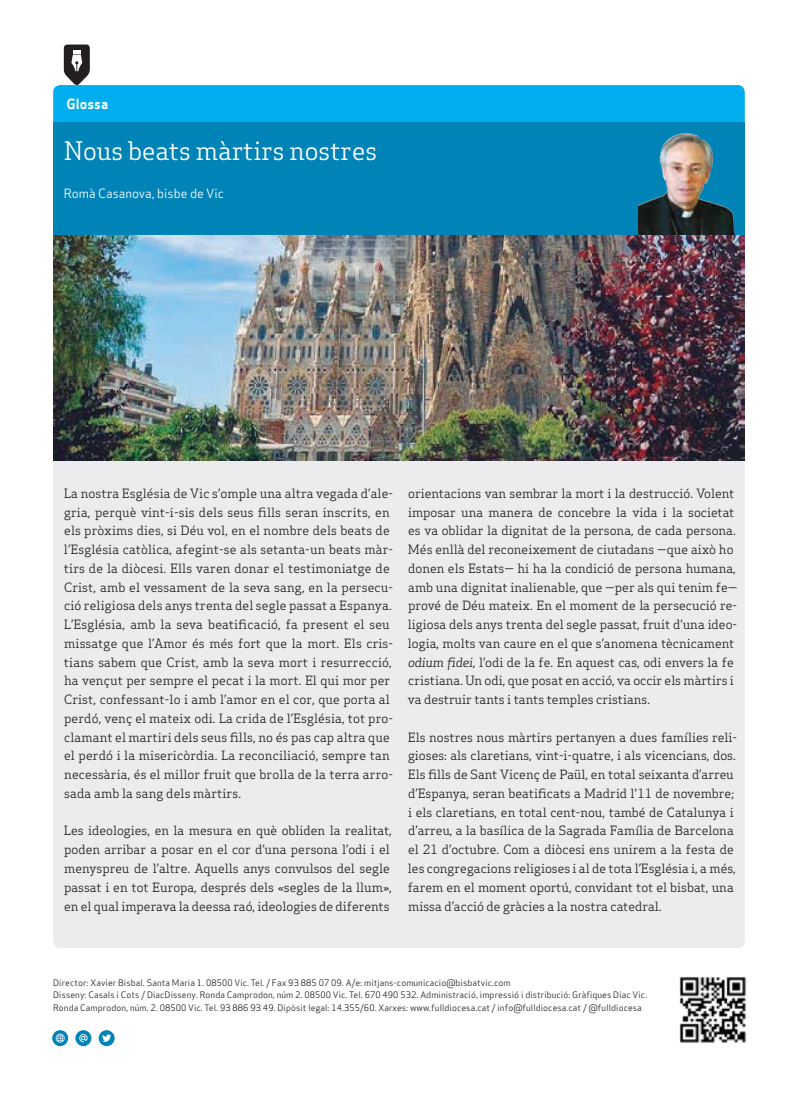
<style>
.page{position:relative;width:798px;height:1099px;background:#fff}
.page>*{position:absolute;margin:0;border:0;box-sizing:border-box;transform-origin:0 0}
.Subtitol_Secció{font:25px "Apex Serif";color:#fff}
.Titular_Secció_Petit{font:13.75px "Apex Sans Bold T";color:#fff}
.Text_General{font:12.5px/18.8px "Apex Serif";color:#231f20}
.Titulars{font:12.5px "Apex Sans Book T";color:#fff}
.Titulars-2{font:8.75px/12.5px "Apex Sans Book T";letter-spacing:.01em;color:#231f20}
.s1{font-style:italic}
</style>
<div class="page">
<img style="left:679px;top:977px;width:67px;height:66px">
<svg style="left:52px;top:1030px;width:16px;height:16px"></svg>
<svg style="left:56px;top:1033px;width:9px;height:9px"></svg>
<svg style="left:75px;top:1030px;width:16px;height:16px"></svg>
<svg style="left:79px;top:1033px;width:9px;height:9px"></svg>
<svg style="left:99px;top:1030px;width:16px;height:16px"></svg>
<svg style="left:102px;top:1034px;width:9px;height:8px"></svg>
<div style="left:53px;top:123px;width:691px;height:112px;background:#0083b6"></div>
<svg style="left:53px;top:45px;width:691px;height:78px"></svg>
<div style="left:53px;top:460px;width:691px;height:488px;background:#ececee"></div>
<img style="left:638px;top:133px;width:95px;height:102px">
<img style="left:53px;top:235px;width:691px;height:225px">
<p class="Titular_Secció_Petit" style="left:67px;top:95px;width:43px">Glossa</p>
<p class="Subtitol_Secció" style="left:64px;top:135px;width:315px">Nous beats màrtirs nostres</p>
<p class="Titulars" style="left:64px;top:185px;width:162px">Romà Casanova, bisbe de Vic</p>
<p class="Text_General" style="left:64px;top:483px;width:331px">La nostra Església de Vic s’omple una altra vegada d’ale&shy;gria, perquè vint-i-sis dels seus fills seran inscrits, en els pròxims dies, si Déu vol, en el nombre dels beats de l’Església catòlica, afegint-se als setanta-un beats màr&shy;tirs de la diòcesi. Ells varen donar el testimoniatge de Crist, amb el vessament de la seva sang, en la persecu&shy;ció religiosa dels anys trenta del segle passat a Espanya.<br>L’Església, amb la seva beatificació, fa present el seu missatge que l’Amor és més fort que la mort. Els cris&shy;tians sabem que Crist, amb la seva mort i resurrecció, ha vençut per sempre el pecat i la mort. El qui mor per Crist, confessant-lo i amb l’amor en el cor, que porta al perdó, venç el mateix odi. La crida de l’Església, tot pro&shy;clamant el martiri dels seus fills, no és pas cap altra que el perdó i la misericòrdia. La reconciliació, sempre tan necessària, és el millor fruit que brolla de la terra arro&shy;sada amb la sang dels màrtirs.</p>
<p class="Text_General" style="left:64px;top:821px;width:329px">Les ideologies, en la mesura en què obliden la realitat, poden arribar a posar en el cor d’una persona l’odi i el menyspreu de l’altre. Aquells anys convulsos del segle passat i en tot Europa, després dels «segles de la llum», en el qual imperava la deessa raó, ideologies de diferents</p>
<p class="Text_General" style="left:407px;top:483px;width:331px">orientacions van sembrar la mort i la destrucció. Volent imposar una manera de concebre la vida i la societat es va oblidar la dignitat de la persona, de cada persona.<br>Més enllà del reconeixement de ciutadans —que això ho donen els Estats— hi ha la condició de persona humana, amb una dignitat inalienable, que —per als qui tenim fe— prové de Déu mateix. En el moment de la persecució re&shy;ligiosa dels anys trenta del segle passat, fruit d’una ideo&shy;logia, molts van caure en el que s’anomena tècnicament <span class="s1">odium fidei</span>, l’odi de la fe. En aquest cas, odi envers la fe cristiana. Un odi, que posat en acció, va occir els màrtirs i va destruir tants i tants temples cristians.</p>
<p class="Text_General" style="left:408px;top:727px;width:330px">Els nostres nous màrtirs pertanyen a dues famílies reli&shy;gioses: als claretians, vint-i-quatre, i als vicencians, dos.<br>Els fills de Sant Vicenç de Paül, en total seixanta d’arreu d’Espanya, seran beatificats a Madrid l'11 de novembre; i els claretians, en total cent-nou, també de Catalunya i d’arreu, a la basílica de la Sagrada Família de Barcelona el 21 d’octubre. Com a diòcesi ens unirem a la festa de les congregacions religioses i al de tota l’Església i, a més, farem en el moment oportú, convidant tot el bisbat, una missa d’acció de gràcies a la nostra catedral.</p>
<p class="Titulars-2" style="left:53px;top:976px;width:459px">Director: Xavier Bisbal. Santa Maria 1. 08500 Vic. Tel. / Fax 93 885 07 09. A/e: mitjans-comunicacio@bisbatvic.com</p>
<p class="Titulars-2" style="left:53px;top:988px;width:595px">Disseny: Casals i Cots / DiacDisseny. Ronda Camprodon, núm 2. 08500 Vic. Tel. 670 490 532. Administració, impressió i distribució: Gràfiques Diac Vic.<br>Ronda Camprodon, núm. 2. 08500 Vic. Tel. 93 886 93 49. Dipòsit legal: 14.355/60. Xarxes: www.fulldiocesa.cat / info@fulldiocesa.cat / @fulldiocesa</p>
</div>
